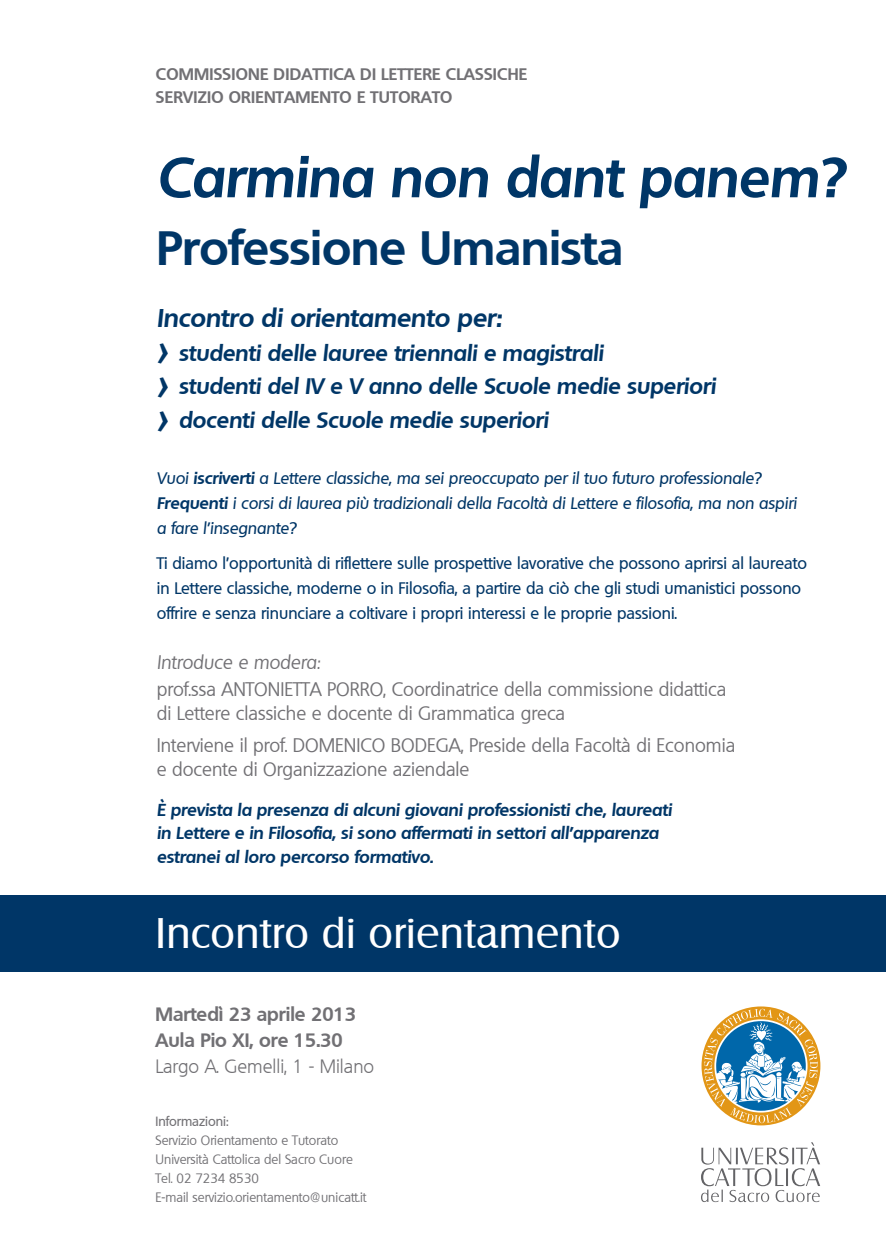
<style>
.page{position:relative;width:886px;height:1241px;background:#fff}
.page>*{position:absolute;margin:0;border:0;box-sizing:border-box;transform-origin:0 0}
.t1{font:italic 700 54.38px "Quebec";color:#003667}
.t2{font:700 46.88px "Quebec";color:#003667}
.t3{font:41.56px "Salzburg";letter-spacing:.01em;color:#fff}
.t4{font:italic 700 25px "Quebec";color:#003667}
.t5{font:italic 700 21.88px "Quebec";color:#003667}
.t6{font:700 18.81px "Quebec";color:#717074}
.t7{font:300 18.81px "Quebec";color:#717074}
.t8{font:18.75px "Quebec";color:#717074}
.t9{font:italic 18.75px "Quebec";color:#717074}
.t10{font:italic 700 16.88px "Quebec";color:#003667}
.t11{font:500 16.25px "Quebec";color:#003667}
.t12{font:italic 500 16.25px "Quebec";color:#003667}
.t13{font:700 16.25px "Quebec";letter-spacing:.015em;color:#717074}
.t14{font:13.06px "Quebec";color:#717074}
.t15{font:500 13.06px "Quebec";color:#717074}
.s1{font-size:37.5px}
.s2{font-weight:700}
</style>
<div class="page">
<div style="left:0;top:894px;width:886px;height:77px;background:#003667"></div>
<svg style="left:701px;top:1006px;width:119px;height:119px"></svg>
<svg style="left:701px;top:1142px;width:119px;height:59px"></svg>
<p class="t13" style="left:156px;top:64px;width:373px">COMMISSIONE DIDATTICA DI LETTERE CLASSICHE</p>
<p class="t13" style="left:156px;top:86px;width:298px">SERVIZIO ORIENTAMENTO E TUTORATO</p>
<p class="t1" style="left:157px;top:142px;width:690px">Carmina non dant panem?</p>
<p class="t2" style="left:157px;top:217px;width:468px">Professione Umanista</p>
<p class="t4" style="left:157px;top:301px;width:346px">Incontro di orientamento per:</p>
<p class="t5" style="left:157px;top:338px;width:448px"><span class="s1">&gt;</span> studenti delle lauree triennali e magistrali</p>
<p class="t5" style="left:157px;top:372px;width:561px"><span class="s1">&gt;</span> studenti del IV e V anno delle Scuole medie superiori</p>
<p class="t5" style="left:157px;top:405px;width:393px"><span class="s1">&gt;</span> docenti delle Scuole medie superiori</p>
<p class="t12" style="left:157px;top:468px;width:606px">Vuoi <span class="s2">iscriverti</span> a Lettere classiche, ma sei preoccupato per il tuo futuro professionale?</p>
<p class="t12" style="left:157px;top:493px;width:641px"><span class="s2">Frequenti</span> i corsi di laurea più tradizionali della Facoltà di Lettere e filosofia, ma non aspiri</p>
<p class="t12" style="left:157px;top:518px;width:141px">a fare l’insegnante?</p>
<p class="t11" style="left:157px;top:552px;width:652px">Ti diamo l’opportunità di riflettere sulle prospettive lavorative che possono aprirsi al laureato</p>
<p class="t11" style="left:157px;top:577px;width:646px">in Lettere classiche, moderne o in Filosofia, a partire da ciò che gli studi umanistici possono</p>
<p class="t11" style="left:157px;top:602px;width:522px">offrire e senza rinunciare a coltivare i propri interessi e le proprie passioni.</p>
<p class="t9" style="left:157px;top:649px;width:165px">Introduce e modera:</p>
<p class="t8" style="left:157px;top:677px;width:571px">prof.ssa ANTONIETTA PORRO, Coordinatrice della commissione didattica</p>
<p class="t8" style="left:157px;top:701px;width:410px">di Lettere classiche e docente di Grammatica greca</p>
<p class="t8" style="left:157px;top:732px;width:580px">Interviene il prof. DOMENICO BODEGA, Preside della Facoltà di Economia</p>
<p class="t8" style="left:157px;top:757px;width:314px">e docente di Organizzazione aziendale</p>
<p class="t10" style="left:157px;top:798px;width:516px">È prevista la presenza di alcuni giovani professionisti che, laureati</p>
<p class="t10" style="left:157px;top:821px;width:503px">in Lettere e in Filosofia, si sono affermati in settori all’apparenza</p>
<p class="t10" style="left:157px;top:846px;width:278px">estranei al loro percorso formativo.</p>
<p class="t3" style="left:155px;top:908px;width:467px">Incontro di orientamento</p>
<p class="t6" style="left:155px;top:1001px;width:202px">Martedì 23 aprile 2013</p>
<p class="t6" style="left:155px;top:1027px;width:189px">Aula Pio XI, ore 15.30</p>
<p class="t7" style="left:155px;top:1053px;width:220px">Largo A. Gemelli, 1 - Milano</p>
<p class="t15" style="left:155px;top:1113px;width:75px">Informazioni:</p>
<p class="t14" style="left:155px;top:1131px;width:184px">Servizio Orientamento e Tutorato</p>
<p class="t14" style="left:155px;top:1150px;width:199px">Università Cattolica del Sacro Cuore</p>
<p class="t14" style="left:155px;top:1169px;width:105px">Tel. 02 7234 8530</p>
<p class="t14" style="left:155px;top:1188px;width:212px">E-mail servizio.orientamento@unicatt.it</p>
</div>
